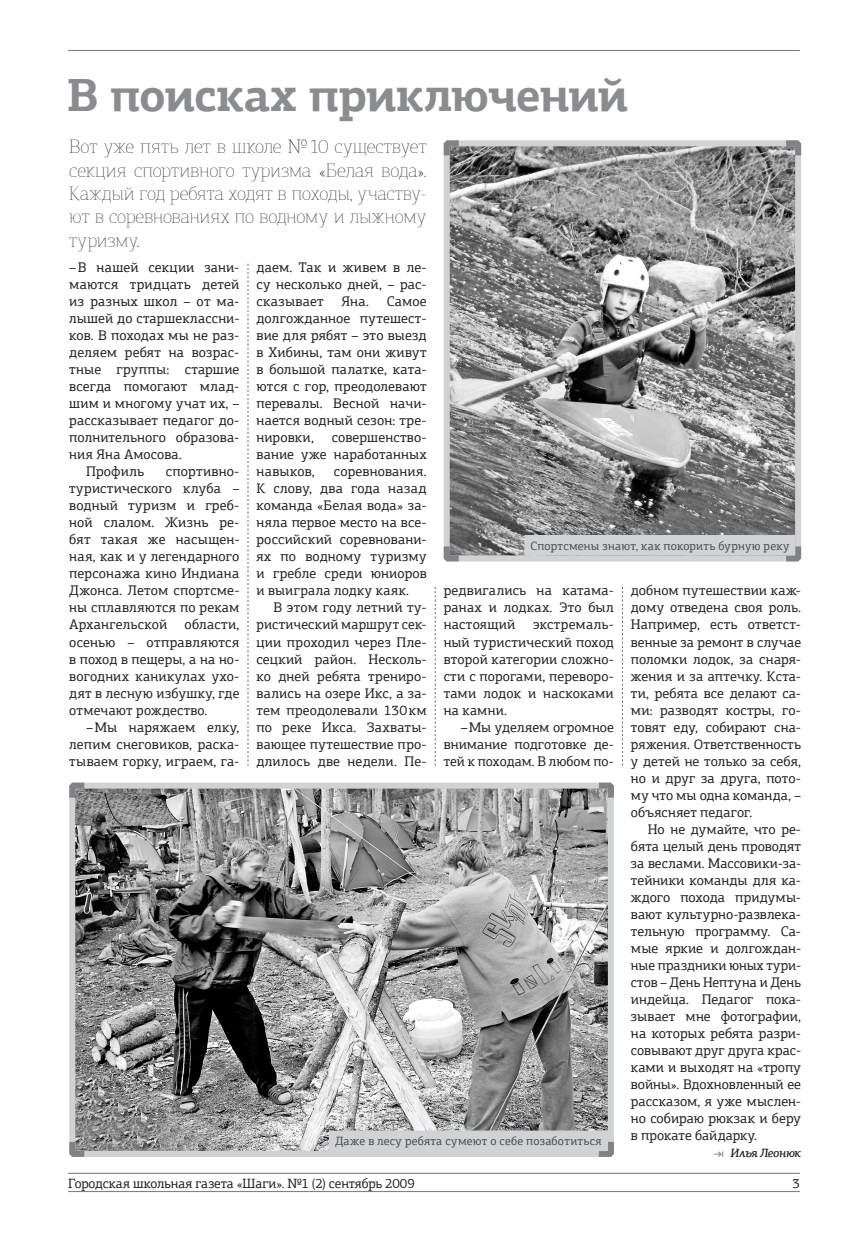
<style>
.page{position:relative;width:868px;height:1259px;background:#fff}
.page>*{position:absolute;margin:0;border:0;box-sizing:border-box;transform-origin:0 0}
.t1{font:700 46.5px "PF Agora Slab Pro";letter-spacing:-.025em;color:#8a8c8f}
.t2{font:100 19.5px/23.4px "PF Agora Slab Pro";letter-spacing:-.005em;color:#231f20;text-align:justify}
.t3{font:13.95px/17px "PF Agora Slab Pro";letter-spacing:.01em;color:#231f20;text-align:justify}
.t4{font:13.5px "PF Agora Slab Pro";letter-spacing:-.01em;color:#231f20}
.t5{font:12px "PF Agora Slab Pro";letter-spacing:.02em;color:#4b4c4d}
.t6{font:italic 500 12px "PF Agora Slab Pro";letter-spacing:-.035em;color:#231f20}
.s1{font-style:normal;color:#808285}
</style>
<div class="page">
<hr style="left:68px;top:1191px;width:731px;height:1px;background:#808285">
<hr style="left:68px;top:1172px;width:731px;height:2px;background:#808285">
<hr style="left:68px;top:50px;width:731px;height:1px;background:#808285">
<svg style="left:69px;top:782px;width:545px;height:375px;background:#959596"></svg>
<svg style="left:443px;top:140px;width:359px;height:422px;background:#929393"></svg>
<svg style="left:248px;top:264px;width:1px;height:501px"></svg>
<svg style="left:435px;top:587px;width:1px;height:178px"></svg>
<svg style="left:622px;top:587px;width:1px;height:178px"></svg>
<div style="left:525px;top:536px;width:269px;height:19px;background:#d1d2d4"></div>
<div style="left:524px;top:535px;width:271px;height:20px;border:2px solid #d1d2d4"></div>
<div style="left:329px;top:1131px;width:278px;height:19px;background:#d1d2d4"></div>
<div style="left:329px;top:1130px;width:279px;height:21px;border:2px solid #d1d2d4"></div>
<h1 class="t1" style="left:67px;top:66px;width:563px">В поисках приключений</h1>
<h2 class="t2" style="left:69px;top:135px;width:359px">Вот уже пять лет в школе №10 существует секция спортивного туризма «Белая вода».<br>Каждый год ребята ходят в походы, участву&shy;ют в соревнованиях по водному и лыжному туризму.</h2>
<p class="t3" style="left:69px;top:259px;width:172px">–В нашей секции зани-</p>
<p class="t3" style="left:69px;top:276px;width:172px">маются тридцать детей</p>
<p class="t3" style="left:69px;top:293px;width:172px">из разных школ – от ма-</p>
<p class="t3" style="left:69px;top:310px;width:172px">лышей до старшеклассни-</p>
<p class="t3" style="left:69px;top:327px;width:172px">ков. В походах мы не раз-</p>
<p class="t3" style="left:69px;top:344px;width:172px">деляем ребят на возрас-</p>
<p class="t3" style="left:69px;top:361px;width:172px">тные группы: старшие</p>
<p class="t3" style="left:69px;top:378px;width:172px">всегда помогают млад-</p>
<p class="t3" style="left:69px;top:395px;width:172px">шим и многому учат их, –</p>
<p class="t3" style="left:69px;top:412px;width:172px">рассказывает педагог до-</p>
<p class="t3" style="left:69px;top:429px;width:172px">полнительного образова-</p>
<p class="t3" style="left:69px;top:446px;width:114px">ния Яна Амосова.</p>
<p class="t3" style="left:86px;top:463px;width:59px">Профиль</p>
<p class="t3" style="left:69px;top:463px;width:172px;text-indent:97px">спортивно&shy;туристического клуба – водный туризм и греб&shy;ной слалом. Жизнь ре&shy;бят такая же насыщен&shy;ная, как и у легендарного персонажа кино Индиана Джонса. Летом спортсме&shy;ны сплавляются по рекам Архангельской области, осенью – отправляются в поход в пещеры, а на но&shy;вогодних каникулах ухо&shy;дят в лесную избушку, где отмечают рождество.</p>
<p class="t3" style="left:69px;top:718px;width:172px;text-indent:17px">–Мы наряжаем елку, лепим снеговиков, раска&shy;тываем горку, играем, га-</p>
<p class="t3" style="left:256px;top:259px;width:172px">даем. Так и живем в ле&shy;су несколько дней, – рас&shy;сказывает</p>
<p class="t3" style="left:256px;top:293px;width:172px;text-indent:130px">Самое долгожданное путешест&shy;вие для рябят – это выезд в Хибины, там они живут в большой палатке, ката&shy;ются с гор, преодолевают перевалы. Весной начи&shy;нается водный сезон: тре&shy;нировки,</p>
<p class="t3" style="left:341px;top:293px;width:29px">Яна.</p>
<p class="t3" style="left:256px;top:429px;width:172px;text-indent:75px">совершенство&shy;вание уже наработанных навыков,</p>
<p class="t3" style="left:256px;top:463px;width:172px;text-indent:77px">соревнования.<br>К слову, два года назад команда «Белая вода» за&shy;няла первое место на все&shy;российский соревновани&shy;ях по водному туризму и гребле среди юниоров и выиграла лодку каяк.</p>
<p class="t3" style="left:256px;top:599px;width:172px;text-indent:17px">В этом году летний ту&shy;ристический маршрут сек&shy;ции проходил через Пле&shy;сецкий район. Несколь&shy;ко дней ребята трениро&shy;вались на озере Икс, а за&shy;тем преодолевали 130км по реке Икса. Захваты&shy;вающее путешествие про&shy;длилось две недели. Пе-</p>
<p class="t5" style="left:530px;top:538px;width:260px">Спортсмены знают, как покорить бурную реку</p>
<p class="t3" style="left:631px;top:582px;width:172px">добном путешествии каж&shy;дому отведена своя роль.<br>Например, есть ответст&shy;венные за ремонт в случае поломки лодок, за снаря&shy;жения и за аптечку. Кста&shy;ти, ребята все делают са&shy;ми: разводят костры, го&shy;товят еду, собирают сна&shy;ряжения. Ответственность у детей не только за себя, но и друг за друга, пото&shy;му что мы одна команда, – объясняет педагог.</p>
<p class="t3" style="left:631px;top:820px;width:172px;text-indent:17px">Но не думайте, что ре&shy;бята целый день проводят за веслами. Массовики-за&shy;тейники команды для ка&shy;ждого похода придумы&shy;вают культурно-развлека&shy;тельную программу. Са&shy;мые яркие и долгождан&shy;ные праздники юных тури&shy;стов – День Нептуна и День индейца. Педагог пока&shy;зывает мне фотографии, на которых ребята разри&shy;совывают друг друга крас&shy;ками и выходят на «тропу войны». Вдохновленный ее рассказом, я уже мыслен&shy;но собираю рюкзак и беру в прокате байдарку.</p>
<p class="t6" style="left:713px;top:1145px;width:89px"><span class="s1">⇥</span> Илья Леонюк</p>
<p class="t3" style="left:443px;top:582px;width:172px">редвигались на катама&shy;ранах и лодках. Это был настоящий</p>
<p class="t3" style="left:443px;top:616px;width:172px;text-indent:89px">экстремаль&shy;ный туристический поход второй категории сложно&shy;сти с порогами, переворо&shy;тами лодок и наскоками на камни.</p>
<p class="t3" style="left:443px;top:718px;width:172px;text-indent:17px">–Мы уделяем огромное внимание подготовке де&shy;тей к походам. В любом по-</p>
<p class="t5" style="left:335px;top:1133px;width:268px">Даже в лесу ребята сумеют о себе позаботиться</p>
<p class="t4" style="left:68px;top:1174px;width:348px">Городская школьная газета «Шаги». №1 (2) сентябрь 2009</p>
<p class="t4" style="left:792px;top:1174px;width:9px">3</p>
</div>
